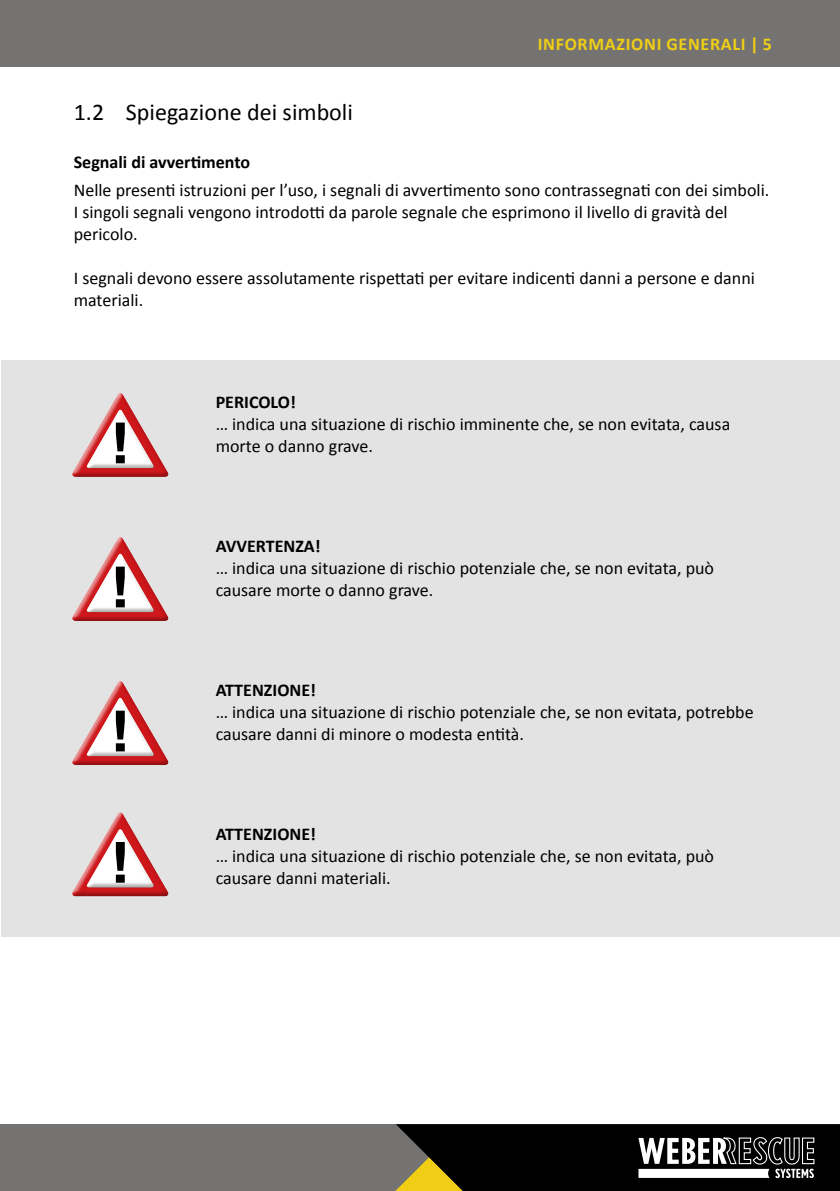
<style>
.page{position:relative;width:840px;height:1191px;background:#fff}
.page>*{position:absolute;margin:0;border:0;box-sizing:border-box;transform-origin:0 0}
.t1{font:24px "Calibri";color:#000}
.t2{font:18px/22px "Calibri";color:#000}
.t3{font:700 18px "Calibri";color:#000}
.t4{font:700 18px "Calibri";letter-spacing:.04em;color:#efce15}
</style>
<div class="page">
<div style="left:0;top:0;width:839px;height:67px;background:#757372"></div>
<div style="left:0;top:1124px;width:839px;height:67px;background:#757372"></div>
<svg style="left:395px;top:1124px;width:444px;height:67px;background:#2a2922"></svg>
<div style="left:1px;top:360px;width:838px;height:576px;background:#e3e3e3"></div>
<svg style="left:72px;top:393px;width:96px;height:84px"></svg>
<svg style="left:72px;top:537px;width:96px;height:84px"></svg>
<svg style="left:72px;top:681px;width:96px;height:84px"></svg>
<svg style="left:72px;top:812px;width:96px;height:84px"></svg>
<p class="t4" style="left:537px;top:33px;width:235px">INFORMAZIONI GENERALI | 5</p>
<h1 class="t1" style="left:74px;top:97px;width:280px">1.2 Spiegazione dei simboli</h1>
<p class="t3" style="left:74px;top:151px;width:178px">Segnali di avvertimento</p>
<p class="t2" style="left:74px;top:179px;width:696px">Nelle presenti istruzioni per l’uso, i segnali di avvertimento sono contrassegnati con dei simboli.<br>I singoli segnali vengono introdotti da parole segnale che esprimono il livello di gravità del pericolo.</p>
<p class="t2" style="left:74px;top:267px;width:682px">I segnali devono essere assolutamente rispettati per evitare indicenti danni a persone e danni materiali.</p>
<p class="t3" style="left:215px;top:390px;width:82px">PERICOLO!</p>
<p class="t2" style="left:215px;top:413px;width:516px">… indica una situazione di rischio imminente che, se non evitata, causa morte o danno grave.</p>
<p class="t3" style="left:215px;top:534px;width:106px">AVVERTENZA!</p>
<p class="t2" style="left:215px;top:557px;width:499px">… indica una situazione di rischio potenziale che, se non evitata, può causare morte o danno grave.</p>
<p class="t3" style="left:215px;top:678px;width:102px">ATTENZIONE!</p>
<p class="t2" style="left:215px;top:701px;width:539px">… indica una situazione di rischio potenziale che, se non evitata, potrebbe causare danni di minore o modesta entità.</p>
<p class="t3" style="left:215px;top:822px;width:102px">ATTENZIONE!</p>
<p class="t2" style="left:215px;top:845px;width:499px">… indica una situazione di rischio potenziale che, se non evitata, può causare danni materiali.</p>
</div>
